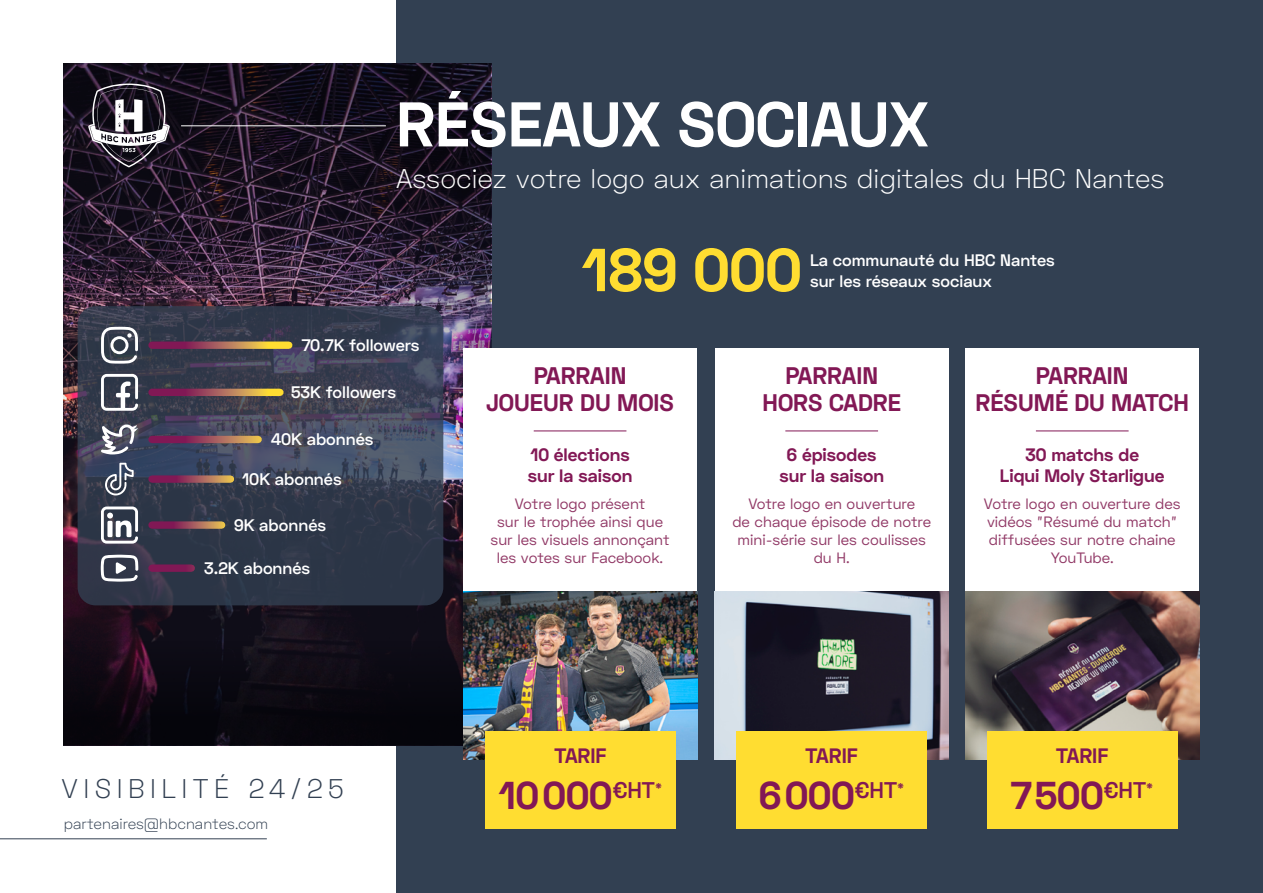
<style>
.page{position:relative;width:1263px;height:893px;background:#fff}
.page>*{position:absolute;margin:0;border:0;box-sizing:border-box;transform-origin:0 0}
.t1{font:700 63px "Space Grotesk";color:#fff}
.t2{font:700 60.45px "Space Grotesk";color:#ffdd31}
.t3{font:700 38.85px "Space Grotesk";color:#821855}
.t4{font:300 27px "Space Grotesk";color:#fff}
.t5{font:300 27px "Space Grotesk";letter-spacing:.2em;color:#324052}
.t6{font:700 24px/27px "Space Grotesk";color:#821855;text-align:center}
.t7{font:700 20.85px "Space Grotesk";color:#821855}
.t8{font:700 18px/21px "Space Grotesk";color:#821855;text-align:center}
.t9{font:600 16.8px "Space Grotesk";color:#fff}
.t10{font:600 16.65px "Space Grotesk";color:#fff}
.t11{font:15px/18px "Space Grotesk";color:#913966;text-align:center}
.t12{font:300 15px "Space Grotesk";color:#324052}
</style>
<div class="page">
<div style="left:396px;top:0;width:867px;height:893px;background:#324052"></div>
<svg style="left:64px;top:64px;width:427px;height:463px;background:#2b1f32"></svg>
<svg style="left:64px;top:527px;width:399px;height:218px;background:#110b15"></svg>
<hr style="left:181px;top:125px;width:205px;height:1px;background:#fff">
<svg style="left:88px;top:84px;width:82px;height:83px"></svg>
<hr style="left:0;top:838px;width:267px;height:1px;background:#324052">
<svg style="left:78px;top:306px;width:365px;height:299px;background:#373e50"></svg>
<svg style="left:101px;top:374px;width:37px;height:37px"></svg>
<svg style="left:101px;top:424px;width:37px;height:30px"></svg>
<svg style="left:152px;top:341px;width:137px;height:8px"></svg>
<svg style="left:152px;top:389px;width:128px;height:7px"></svg>
<svg style="left:152px;top:436px;width:106px;height:7px"></svg>
<svg style="left:152px;top:475px;width:79px;height:8px"></svg>
<svg style="left:152px;top:521px;width:70px;height:8px"></svg>
<div style="left:152px;top:564px;width:39px;height:8px;background:#811855"></div>
<svg style="left:101px;top:555px;width:37px;height:27px"></svg>
<svg style="left:101px;top:327px;width:37px;height:37px"></svg>
<div style="left:463px;top:348px;width:234px;height:358px;background:#fff"></div>
<div style="left:715px;top:348px;width:234px;height:358px;background:#fff"></div>
<div style="left:965px;top:348px;width:234px;height:358px;background:#fff"></div>
<hr style="left:534px;top:431px;width:92px;height:1px;background:#821855">
<hr style="left:785px;top:431px;width:93px;height:1px;background:#821855">
<hr style="left:1036px;top:431px;width:92px;height:1px;background:#821855">
<img style="left:463px;top:591px;width:234px;height:168px">
<img style="left:715px;top:591px;width:234px;height:168px">
<img style="left:965px;top:591px;width:234px;height:168px">
<div style="left:485px;top:732px;width:191px;height:97px;background:#ffdd31"></div>
<div style="left:736px;top:732px;width:191px;height:97px;background:#ffdd31"></div>
<div style="left:987px;top:732px;width:190px;height:97px;background:#ffdd31"></div>
<svg style="left:105px;top:463px;width:29px;height:32px"></svg>
<svg style="left:101px;top:506px;width:37px;height:38px"></svg>
<h1 class="t1" style="left:396px;top:83px;width:534px">RÉSEAUX SOCIAUX</h1>
<h3 class="t4" style="left:396px;top:161px;width:770px">Associez votre logo aux animations digitales du HBC Nantes</h3>
<p class="t9" style="left:302px;top:334px;width:119px">70.7K followers</p>
<p class="t9" style="left:291px;top:381px;width:106px">53K followers</p>
<p class="t9" style="left:271px;top:429px;width:104px">40K abonnés</p>
<p class="t9" style="left:242px;top:468px;width:101px">10K abonnés</p>
<p class="t9" style="left:234px;top:514px;width:93px">9K abonnés</p>
<p class="t9" style="left:204px;top:557px;width:107px">3.2K abonnés</p>
<h2 class="t2" style="left:582px;top:231px;width:221px">189 000</h2>
<p class="t10" style="left:810px;top:249px;width:246px">La communauté du HBC Nantes</p>
<p class="t10" style="left:810px;top:270px;width:183px">sur les réseaux sociaux</p>
<h3 class="t6" style="left:486px;top:363px;width:189px">PARRAIN<br>JOUEUR DU MOIS</h3>
<h3 class="t6" style="left:762px;top:363px;width:140px">PARRAIN<br>HORS CADRE</h3>
<h3 class="t6" style="left:975px;top:363px;width:215px">PARRAIN<br>RÉSUMÉ DU MATCH</h3>
<p class="t8" style="left:528px;top:445px;width:106px;text-align:left">10 élections sur la saison</p>
<p class="t11" style="left:490px;top:494px;width:181px">Votre logo présent<br>sur le trophée ainsi que sur les visuels annonçant les votes sur Facebook.</p>
<p class="t8" style="left:779px;top:445px;width:106px">6 épisodes sur la saison</p>
<p class="t11" style="left:732px;top:494px;width:200px">Votre logo en ouverture<br>de chaque épisode de notre mini-série sur les coulisses du H.</p>
<p class="t8" style="left:1000px;top:445px;width:166px">30 matchs de<br>Liqui Moly Starligue</p>
<p class="t11" style="left:984px;top:494px;width:198px">Votre logo en ouverture des vidéos ″Résumé du match″ diffusées sur notre chaine<br>YouTube.</p>
<h3 class="t5" style="left:62px;top:771px;width:284px">VISIBILITÉ 24/25</h3>
<p class="t12" style="left:64px;top:814px;width:206px">partenaires@hbcnantes.com</p>
<h3 class="t7" style="left:554px;top:742px;width:54px">TARIF</h3>
<h3 class="t7" style="left:806px;top:742px;width:54px">TARIF</h3>
<h3 class="t7" style="left:1056px;top:742px;width:54px">TARIF</h3>
<h3 class="t3" style="left:499px;top:770px;width:165px">10000<sup>€HT</sup><sup>*</sup></h3>
<h3 class="t3" style="left:759px;top:770px;width:146px">6000<sup>€HT</sup><sup>*</sup></h3>
<h3 class="t3" style="left:1011px;top:770px;width:144px">7500<sup>€HT</sup><sup>*</sup></h3>
</div>
